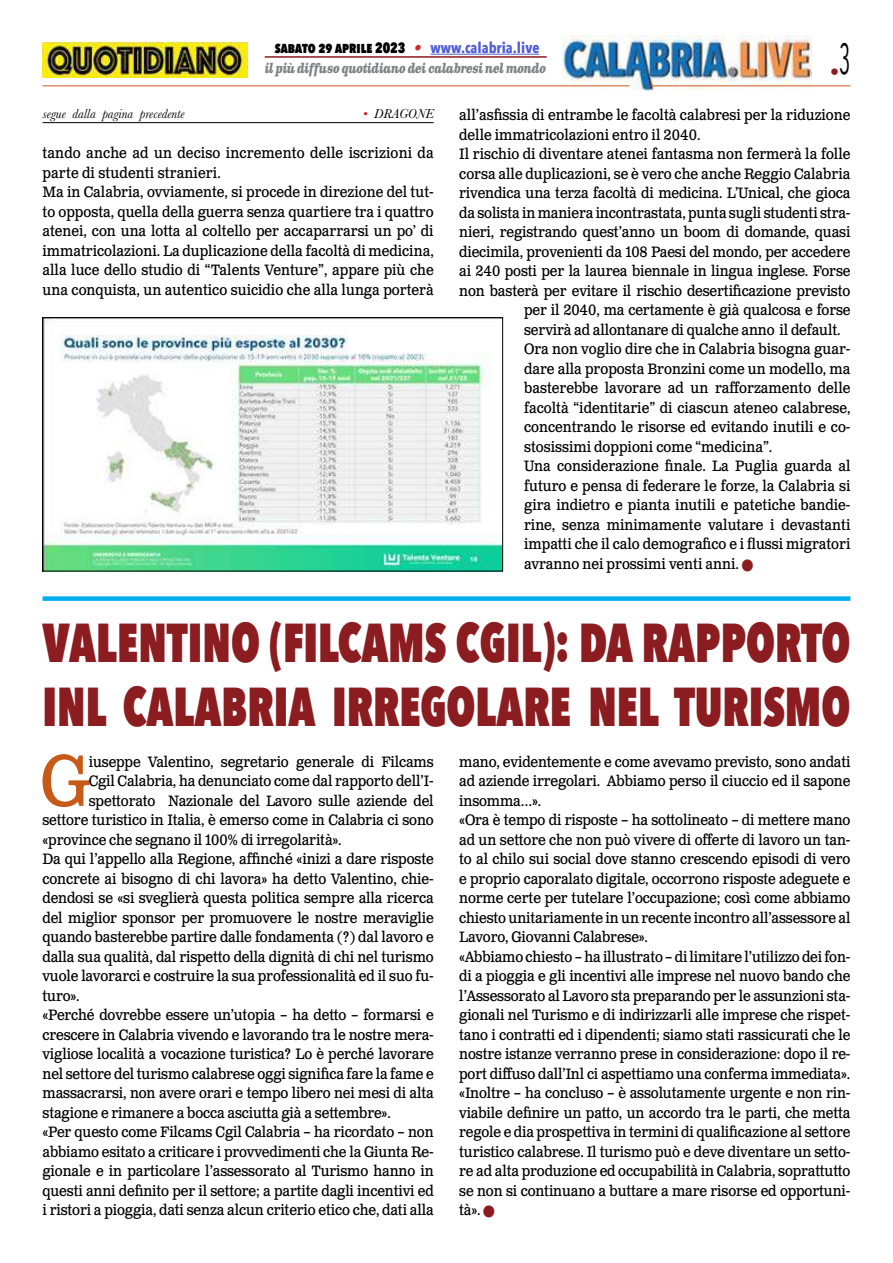
<style>
.page{position:relative;width:893px;height:1263px;background:#fff}
.page>*{position:absolute;margin:0;border:0;box-sizing:border-box;transform-origin:0 0}
.t1{font:71.25px "Clarendon Text Pro";color:#c85a19;scale:.9 1}
.t2{font:800 54.6px/64.5px "Avenir Next Condensed";color:#8b1c1f;scale:.83 1}
.t3{font:18px "Avenir Next Condensed";color:#8b1c1f}
.t4{font:15px/19.5px "Clarendon Text Pro";letter-spacing:-.01em;color:#000;scale:.9 1}
.t5{font:800 15px "Avenir Next Condensed";color:#000;scale:.9 1}
.t6{font:italic 700 13.5px "Clarendon Text Pro";letter-spacing:-.05em;color:#808285;scale:.79 1}
.t7{font:italic 13.5px "Baskerville";color:#000}
.s1{font-family:"Clarendon Text Pro";font-weight:700;font-style:italic;color:#ce242b}
.s2{font-weight:700;color:#4f5cd6}
.s3{color:#ce242b}
.s4{color:#8b1c1f}
</style>
<div class="page">
<img style="left:563px;top:36px;width:248px;height:54px">
<hr style="left:43px;top:85px;width:586px;height:1px;background:#c85a19">
<hr style="left:651px;top:85px;width:199px;height:1px;background:#c85a19">
<hr style="left:430px;top:54px;width:109px;height:1px;background:#4f5cd6">
<hr style="left:265px;top:56px;width:282px;height:2px;background:#8b1c1f">
<img style="left:43px;top:43px;width:204px;height:34px">
<hr style="left:43px;top:122px;width:391px;height:1px;background:#000">
<div style="left:43px;top:596px;width:807px;height:5px;background:#00aeef"></div>
<img style="left:44px;top:320px;width:457px;height:249px">
<div style="left:42px;top:318px;width:461px;height:253px;border:1px solid #000"></div>
<p class="t5" style="left:275px;top:38px;width:296px">sabato 29 aprile 2023 <span class="s1">•</span> <span class="s2">www.calabria.live</span></p>
<p class="t6" style="left:265px;top:60px;width:358px">il più diffuso quotidiano dei calabresi nel mondo</p>
<p class="t3" style="left:830px;top:57px;width:22px">•<sup>3</sup></p>
<p class="t7" style="left:43px;top:105px;width:144px">segue dalla pagina precedente</p>
<p class="t7" style="left:363px;top:105px;width:73px"><span class="s3">•</span> DRAGONE</p>
<p class="t4" style="left:43px;top:144px;width:436px">tando anche ad un deciso incremento delle iscrizioni da parte di studenti stranieri.<br>Ma in Calabria, ovviamente, si procede in direzione del tut&shy;to opposta, quella della guerra senza quartiere tra i quattro atenei, con una lotta al coltello per accaparrarsi un po’ di immatricolazioni. La duplicazione della facoltà di medicina, alla luce dello studio di “Talents Venture”, appare più che una conquista, un autentico suicidio che alla lunga porterà</p>
<p class="t4" style="left:459px;top:106px;width:436px">all’asfissia di entrambe le facoltà calabresi per la riduzione</p>
<p class="t4" style="left:459px;top:125px;width:269px">delle immatricolazioni entro il 2040.</p>
<p class="t4" style="left:459px;top:145px;width:436px">Il rischio di diventare atenei fantasma non fermerà la folle</p>
<p class="t4" style="left:459px;top:164px;width:436px">corsa alle duplicazioni, se è vero che anche Reggio Calabria</p>
<p class="t4" style="left:459px;top:184px;width:436px">rivendica una terza facoltà di medicina. L’Unical, che gioca</p>
<p class="t4" style="left:459px;top:203px;width:436px">da solista in maniera incontrastata, punta sugli studenti stra-</p>
<p class="t4" style="left:459px;top:223px;width:436px">nieri, registrando quest’anno un boom di domande, quasi</p>
<p class="t4" style="left:459px;top:242px;width:436px">diecimila, provenienti da 108 Paesi del mondo, per accedere</p>
<p class="t4" style="left:459px;top:262px;width:436px">ai 240 posti per la laurea biennale in lingua inglese. Forse</p>
<p class="t4" style="left:459px;top:281px;width:436px">non basterà per evitare il rischio desertificazione previsto</p>
<p class="t4" style="left:524px;top:301px;width:364px">per il 2040, ma certamente è già qualcosa e forse</p>
<p class="t4" style="left:524px;top:320px;width:353px">servirà ad allontanare di qualche anno il default.</p>
<p class="t4" style="left:524px;top:340px;width:364px">Ora non voglio dire che in Calabria bisogna guar-</p>
<p class="t4" style="left:524px;top:359px;width:364px">dare alla proposta Bronzini come un modello, ma</p>
<p class="t4" style="left:524px;top:379px;width:364px">basterebbe lavorare ad un rafforzamento delle</p>
<p class="t4" style="left:524px;top:398px;width:364px">facoltà “identitarie” di ciascun ateneo calabrese,</p>
<p class="t4" style="left:524px;top:418px;width:364px">concentrando le risorse ed evitando inutili e co-</p>
<p class="t4" style="left:524px;top:437px;width:277px">stosissimi doppioni come “medicina”.</p>
<p class="t4" style="left:524px;top:457px;width:364px">Una considerazione finale. La Puglia guarda al</p>
<p class="t4" style="left:524px;top:476px;width:364px">futuro e pensa di federare le forze, la Calabria si</p>
<p class="t4" style="left:524px;top:496px;width:364px">gira indietro e pianta inutili e patetiche bandie-</p>
<p class="t4" style="left:524px;top:515px;width:364px">rine, senza minimamente valutare i devastanti</p>
<p class="t4" style="left:524px;top:535px;width:364px">impatti che il calo demografico e i flussi migratori</p>
<p class="t4" style="left:524px;top:554px;width:256px">avranno nei prossimi venti anni. <span class="s4">■</span></p>
<h2 class="t2" style="left:43px;top:610px;width:975px">VALENTINO (FILCAMS CGIL): DA RAPPORTO<br>INL CALABRIA IRREGOLARE NEL TURISMO</h2>
<h1 class="t1" style="left:40px;top:738px;width:56px">G</h1>
<p class="t4" style="left:89px;top:752px;width:385px">iuseppe Valentino, segretario generale di Filcams</p>
<p class="t4" style="left:459px;top:752px;width:436px">mano, evidentemente e come avevamo previsto, sono andati ad aziende irregolari. Abbiamo perso il ciuccio ed il sapone insomma…».<br>«Ora è tempo di risposte – ha sottolineato – di mettere mano ad un settore che non può vivere di offerte di lavoro un tan&shy;to al chilo sui social dove stanno crescendo episodi di vero e proprio caporalato digitale, occorrono risposte adeguete e norme certe per tutelare l’occupazione; così come abbiamo chiesto unitariamente in un recente incontro all’assessore al Lavoro, Giovanni Calabrese».<br>«Abbiamo chiesto – ha illustrato – di limitare l’utilizzo dei fon&shy;di a pioggia e gli incentivi alle imprese nel nuovo bando che l’Assessorato al Lavoro sta preparando per le assunzioni sta&shy;gionali nel Turismo e di indirizzarli alle imprese che rispet&shy;tano i contratti ed i dipendenti; siamo stati rassicurati che le nostre istanze verranno prese in considerazione: dopo il re&shy;port diffuso dall’Inl ci aspettiamo una conferma immediata». «Inoltre – ha concluso – è assolutamente urgente e non rin&shy;viabile definire un patto, un accordo tra le parti, che metta regole e dia prospettiva in termini di qualificazione al settore turistico calabrese. Il turismo può e deve diventare un setto&shy;re ad alta produzione ed occupabilità in Calabria, soprattutto se non si continuano a buttare a mare risorse ed opportuni&shy;tà». <span class="s4">■</span></p>
<p class="t4" style="left:89px;top:772px;width:385px">Cgil Calabria, ha denunciato come dal rapporto dell’I-</p>
<p class="t4" style="left:89px;top:791px;width:385px">spettorato Nazionale del Lavoro sulle aziende del</p>
<p class="t4" style="left:43px;top:811px;width:436px">settore turistico in Italia, è emerso come in Calabria ci sono</p>
<p class="t4" style="left:43px;top:830px;width:334px">«province che segnano il 100% di irregolarità».</p>
<p class="t4" style="left:43px;top:850px;width:436px">Da qui l’appello alla Regione, affinché «inizi a dare risposte</p>
<p class="t4" style="left:43px;top:869px;width:436px">concrete ai bisogno di chi lavora» ha detto Valentino, chie-</p>
<p class="t4" style="left:43px;top:889px;width:436px">dendosi se «si sveglierà questa politica sempre alla ricerca</p>
<p class="t4" style="left:43px;top:908px;width:436px">del miglior sponsor per promuovere le nostre meraviglie</p>
<p class="t4" style="left:43px;top:928px;width:436px">quando basterebbe partire dalle fondamenta (?) dal lavoro e</p>
<p class="t4" style="left:43px;top:947px;width:436px">dalla sua qualità, dal rispetto della dignità di chi nel turismo</p>
<p class="t4" style="left:43px;top:967px;width:436px">vuole lavorarci e costruire la sua professionalità ed il suo fu-</p>
<p class="t4" style="left:43px;top:986px;width:43px">turo».</p>
<p class="t4" style="left:43px;top:1006px;width:436px">«Perché dovrebbe essere un’utopia – ha detto – formarsi e</p>
<p class="t4" style="left:43px;top:1025px;width:436px">crescere in Calabria vivendo e lavorando tra le nostre mera-</p>
<p class="t4" style="left:43px;top:1045px;width:436px">vigliose località a vocazione turistica? Lo è perché lavorare</p>
<p class="t4" style="left:43px;top:1064px;width:436px">nel settore del turismo calabrese oggi significa fare la fame e</p>
<p class="t4" style="left:43px;top:1084px;width:436px">massacrarsi, non avere orari e tempo libero nei mesi di alta</p>
<p class="t4" style="left:43px;top:1103px;width:388px">stagione e rimanere a bocca asciutta già a settembre».</p>
<p class="t4" style="left:43px;top:1123px;width:436px">«Per questo come Filcams Cgil Calabria – ha ricordato – non</p>
<p class="t4" style="left:43px;top:1142px;width:436px">abbiamo esitato a criticare i provvedimenti che la Giunta Re-</p>
<p class="t4" style="left:43px;top:1162px;width:436px">gionale e in particolare l’assessorato al Turismo hanno in</p>
<p class="t4" style="left:43px;top:1181px;width:436px">questi anni definito per il settore; a partite dagli incentivi ed</p>
<p class="t4" style="left:43px;top:1201px;width:436px">i ristori a pioggia, dati senza alcun criterio etico che, dati alla</p>
</div>
